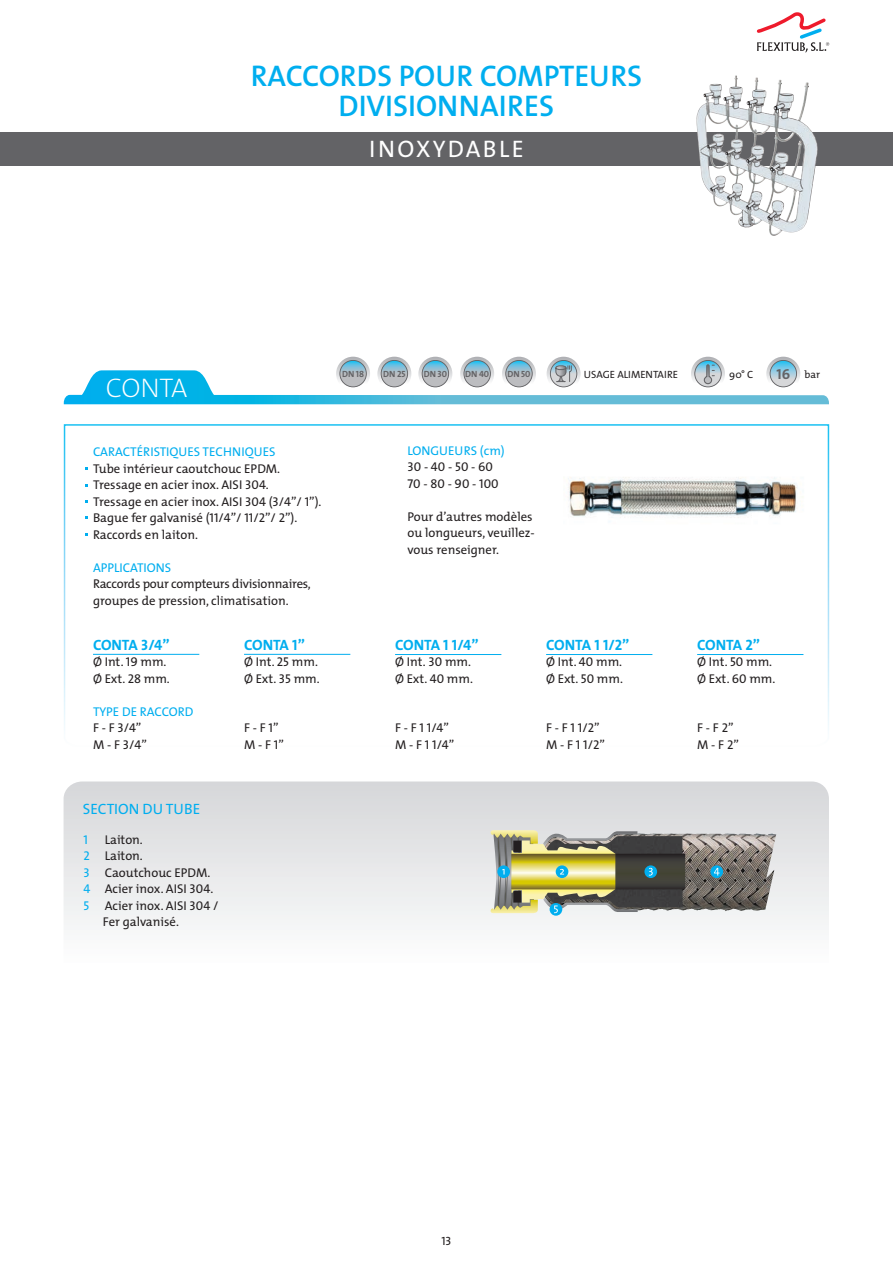
<style>
.page{position:relative;width:893px;height:1263px;background:#fff}
.page>*{position:absolute;margin:0;border:0;box-sizing:border-box;transform-origin:0 0}
.t1{font:30px/30px "The Mix Semi Bold Caps";color:#00aeef;text-align:center}
.t2{font:27px "The Mix Extra Light Caps";letter-spacing:-.015em;color:#fff}
.t3{font:24px "The Mix";letter-spacing:.1em;color:#fff}
.t4{font:15px "The Mix Bold Caps";letter-spacing:-.02em;color:#00aeef}
.t5{font:15px "The Mix";color:#00aeef}
.t6{font:12.75px/16.5px "The Mix";color:#231f20}
.t7{font:12.75px/16.5px "The Mix Caps";color:#231f20}
.t8{font:12.75px/16.5px "The Mix";letter-spacing:-.02em;color:#231f20}
.t9{font:12.75px "The Mix";color:#00aeef}
.t10{font:12.75px "The Mix Caps";color:#00aeef}
.t11{font:12px "The Mix Caps";color:#231f20}
.t12{font:10.5px "The Mix";color:#231f20}
.t13{font:9px "The Mix Bold Caps";letter-spacing:-.02em;color:#636366}
.s1{font-family:"The Mix Caps"}
.s2{font-family:"The Mix Caps";color:#00aeef}
.s3{font-family:"The Mix Bold Caps";font-size:14.55px;color:#636366}
</style>
<div class="page">
<svg style="left:756px;top:12px;width:73px;height:40px"></svg>
<div style="left:0;top:132px;width:893px;height:34px;background:#636366"></div>
<img style="left:703px;top:75px;width:33px;height:30px">
<svg style="left:63px;top:424px;width:767px;height:307px"></svg>
<hr style="left:93px;top:654px;width:106px;height:1px;background:#00aeef">
<hr style="left:395px;top:654px;width:106px;height:1px;background:#00aeef">
<hr style="left:244px;top:654px;width:106px;height:1px;background:#00aeef">
<hr style="left:546px;top:654px;width:106px;height:1px;background:#00aeef">
<hr style="left:697px;top:654px;width:106px;height:1px;background:#00aeef">
<img style="left:564px;top:467px;width:242px;height:57px">
<div style="left:766px;top:357px;width:34px;height:34px;background:#b5b6b9;border-radius:17px"></div>
<div style="left:691px;top:357px;width:34px;height:34px;background:#b5b6b9;border-radius:17px"></div>
<svg style="left:547px;top:357px;width:34px;height:34px"></svg>
<div style="left:336px;top:357px;width:34px;height:34px;background:#b5b6b9;border-radius:17px"></div>
<svg style="left:418px;top:357px;width:34px;height:34px"></svg>
<div style="left:377px;top:357px;width:34px;height:34px;background:#b5b6b9;border-radius:17px"></div>
<div style="left:460px;top:357px;width:34px;height:34px;background:#b5b6b9;border-radius:17px"></div>
<div style="left:502px;top:357px;width:34px;height:34px;background:#b5b6b9;border-radius:17px"></div>
<svg style="left:64px;top:360px;width:765px;height:44px"></svg>
<svg style="left:64px;top:781px;width:765px;height:144px"></svg>
<img style="left:638px;top:833px;width:138px;height:79px">
<svg style="left:638px;top:854px;width:47px;height:35px;background:#3d3c36"></svg>
<svg style="left:644px;top:865px;width:13px;height:13px"></svg>
<svg style="left:710px;top:865px;width:13px;height:13px"></svg>
<svg style="left:714px;top:868px;width:5px;height:7px"></svg>
<svg style="left:649px;top:868px;width:4px;height:8px"></svg>
<svg style="left:550px;top:903px;width:12px;height:13px"></svg>
<svg style="left:491px;top:830px;width:147px;height:83px;background:#a4a477"></svg>
<h1 class="t1" style="left:251px;top:60px;width:393px">RACCORDS POUR COMPTEURS<br>DIVISIONNAIRES</h1>
<h3 class="t3" style="left:369px;top:128px;width:156px">INOXYDABLE</h3>
<h2 class="t2" style="left:106px;top:365px;width:83px">CONTA</h2>
<p class="t9" style="left:93px;top:441px;width:184px">CARACTÉRISTIQUES TECHNIQUES</p>
<p class="t6" style="left:93px;top:460px;width:230px">Tube intérieur caoutchouc EPDM.<br>Tressage en acier inox. AISI <span class="s1">304</span>.<br>Tressage en acier inox. AISI <span class="s1">304 (3/4”/ 1”).<br></span>Bague fer galvanisé <span class="s1">(11/4”/ 11/2”/ 2”).<br></span>Raccords en laiton.</p>
<p class="t9" style="left:93px;top:557px;width:80px">APPLICATIONS</p>
<p class="t8" style="left:93px;top:575px;width:219px">Raccords pour compteurs divisionnaires, groupes de pression, climatisation.</p>
<p class="t4" style="left:93px;top:632px;width:78px">CONTA 3/4”</p>
<p class="t6" style="left:93px;top:653px;width:78px">Ø Int. <span class="s1">19</span> mm.<br>Ø Ext. <span class="s1">28</span> mm.</p>
<p class="t9" style="left:93px;top:701px;width:102px">TYPE DE RACCORD</p>
<p class="t7" style="left:93px;top:719px;width:55px">F - F 3/4”<br>M - F 3/4”</p>
<p class="t4" style="left:244px;top:632px;width:62px">CONTA 1”</p>
<p class="t6" style="left:244px;top:653px;width:77px">Ø Int. <span class="s1">25</span> mm.<br>Ø Ext. <span class="s1">35</span> mm.</p>
<p class="t7" style="left:244px;top:719px;width:41px">F - F 1”<br>M - F 1”</p>
<p class="t5" style="left:83px;top:796px;width:119px">SECTION DU TUBE</p>
<p class="t10" style="left:83px;top:829px;width:6px">1</p>
<p class="t6" style="left:105px;top:830px;width:40px">Laiton.</p>
<p class="t6" style="left:83px;top:847px;width:61px"><span class="s2">2</span> Laiton.</p>
<p class="t6" style="left:83px;top:863px;width:128px"><span class="s2">3</span> Caoutchouc EPDM.</p>
<p class="t6" style="left:83px;top:880px;width:131px"><span class="s2">4</span> Acier inox. AISI <span class="s1">304</span>.</p>
<p class="t6" style="left:83px;top:896px;width:137px"><span class="s2">5</span> Acier inox. AISI <span class="s1">304</span> /</p>
<p class="t6" style="left:103px;top:913px;width:78px">Fer galvanisé.</p>
<p class="t13" style="left:342px;top:366px;width:23px">DN 18</p>
<p class="t13" style="left:383px;top:366px;width:24px">DN 25</p>
<p class="t13" style="left:424px;top:366px;width:25px">DN 30</p>
<p class="t13" style="left:465px;top:366px;width:25px">DN 40</p>
<p class="t13" style="left:507px;top:366px;width:24px">DN 50</p>
<p class="t12" style="left:584px;top:365px;width:96px">USAGE ALIMENTAIRE</p>
<p class="t12" style="left:729px;top:365px;width:26px">90° C</p>
<p class="t12" style="left:776px;top:365px;width:45px"><span class="s3">16</span> bar</p>
<p class="t9" style="left:407px;top:440px;width:99px">LONGUEURS (cm)</p>
<p class="t7" style="left:407px;top:458px;width:93px">30 - 40 - 50 - 60<br>70 - 80 - 90 - 100</p>
<p class="t6" style="left:407px;top:508px;width:129px">Pour d’autres modèles ou longueurs, veuillez&shy;vous renseigner.</p>
<p class="t4" style="left:395px;top:632px;width:85px">CONTA 1 1/4”</p>
<p class="t6" style="left:395px;top:653px;width:79px">Ø Int. <span class="s1">30</span> mm.<br>Ø Ext. <span class="s1">40</span> mm.</p>
<p class="t7" style="left:395px;top:719px;width:61px">F - F 1 1/4”<br>M - F 1 1/4”</p>
<p class="t4" style="left:546px;top:632px;width:85px">CONTA 1 1/2”</p>
<p class="t6" style="left:546px;top:653px;width:78px">Ø Int. <span class="s1">40</span> mm.<br>Ø Ext. <span class="s1">50</span> mm.</p>
<p class="t7" style="left:546px;top:719px;width:60px">F - F 1 1/2”<br>M - F 1 1/2”</p>
<p class="t4" style="left:697px;top:632px;width:64px">CONTA 2”</p>
<p class="t6" style="left:697px;top:653px;width:80px">Ø Int. <span class="s1">50</span> mm.<br>Ø Ext. <span class="s1">60</span> mm.</p>
<p class="t7" style="left:697px;top:719px;width:43px">F - F 2”<br>M - F 2”</p>
<p class="t11" style="left:441px;top:1231px;width:12px">13</p>
</div>
